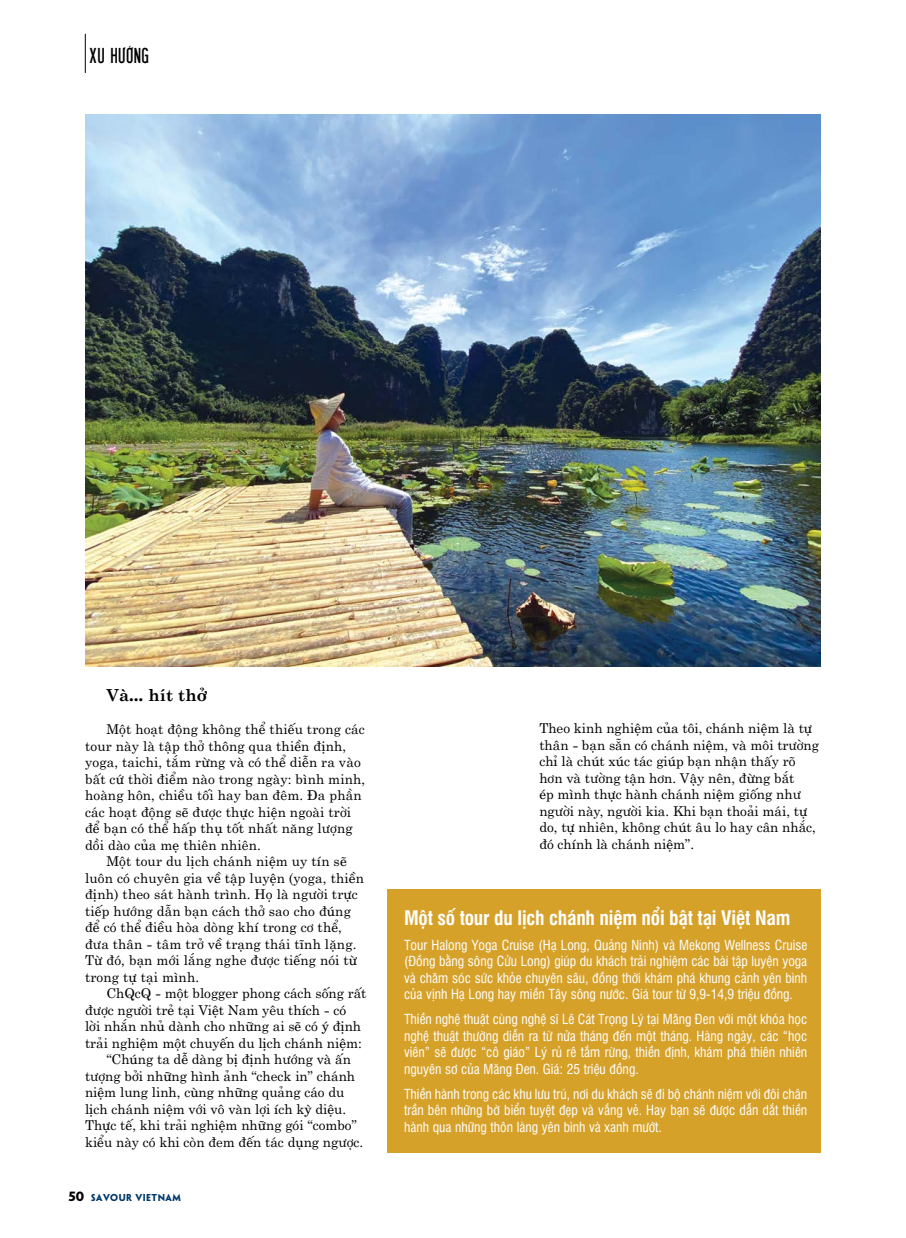
<style>
.page{position:relative;width:906px;height:1238px;background:#fff}
.page>*{position:absolute;margin:0;border:0;box-sizing:border-box;transform-origin:0 0}
.t1{font:21px "UTM Libel KT";letter-spacing:.05em;color:#000}
.t2{font:700 19.5px "UTM Swiss Condensed";letter-spacing:-.01em;color:#fff}
.t3{font:700 16.5px "UTM Centur";letter-spacing:.01em;color:#000}
.t4{font:13.5px/16.5px "UTM Centur";color:#000}
.t5{font:13.5px/16.5px "UTM Swiss Condensed";color:#fff;text-align:justify}
.t6{font:700 9px "UTM Penumbra";letter-spacing:.05em;color:#00396b}
.s1{font-size:12px;color:#000}
</style>
<div class="page">
<hr style="left:85px;top:34px;width:1px;height:39px;background:#000">
<div style="left:388px;top:889px;width:433px;height:263px;background:#d6a129"></div>
<img style="left:85px;top:115px;width:736px;height:551px">
<h1 class="t1" style="left:90px;top:42px;width:61px">XU HƯỚNG</h1>
<p class="t3" style="left:106px;top:680px;width:102px">Và… hít thở</p>
<p class="t4" style="left:85px;top:719px;width:282px;text-indent:21px">Một hoạt động không thể thiếu trong các tour này là tập thở thông qua thiền định, yoga, taichi, tắm rừng và có thể diễn ra vào bất cứ thời điểm nào trong ngày: bình minh, hoàng hôn, chiều tối hay ban đêm. Đa phần các hoạt động sẽ được thực hiện ngoài trời để bạn có thể hấp thụ tốt nhất năng lượng dồi dào của mẹ thiên nhiên.</p>
<p class="t4" style="left:85px;top:851px;width:280px;text-indent:21px">Một tour du lịch chánh niệm uy tín sẽ luôn có chuyên gia về tập luyện (yoga, thiền định) theo sát hành trình. Họ là người trực tiếp hướng dẫn bạn cách thở sao cho đúng để có thể điều hòa dòng khí trong cơ thể, đưa thân - tâm trở về trạng thái tĩnh lặng.<br>Từ đó, bạn mới lắng nghe được tiếng nói từ trong tự tại mình.</p>
<p class="t4" style="left:106px;top:983px;width:262px">ChQcQ - một blogger phong cách sống rất</p>
<p class="t4" style="left:85px;top:1000px;width:263px">được người trẻ tại Việt Nam yêu thích - có</p>
<p class="t4" style="left:85px;top:1016px;width:278px">lời nhắn nhủ dành cho những ai sẽ có ý định</p>
<p class="t4" style="left:85px;top:1033px;width:278px">trải nghiệm một chuyến du lịch chánh niệm:</p>
<p class="t4" style="left:106px;top:1049px;width:246px">“Chúng ta dễ dàng bị định hướng và ấn</p>
<p class="t4" style="left:85px;top:1066px;width:272px">tượng bởi những hình ảnh “check in” chánh</p>
<p class="t4" style="left:85px;top:1082px;width:261px">niệm lung linh, cùng những quảng cáo du</p>
<p class="t4" style="left:85px;top:1099px;width:263px">lịch chánh niệm với vô vàn lợi ích kỳ diệu.</p>
<p class="t4" style="left:85px;top:1115px;width:273px">Thực tế, khi trải nghiệm những gói “combo”</p>
<p class="t4" style="left:85px;top:1132px;width:280px">kiểu này có khi còn đem đến tác dụng ngược.</p>
<p class="t6" style="left:69px;top:1189px;width:113px"><span class="s1">50</span> SAVOUR VIETNAM</p>
<p class="t4" style="left:539px;top:718px;width:281px">Theo kinh nghiệm của tôi, chánh niệm là tự thân - bạn sẵn có chánh niệm, và môi trường chỉ là chút xúc tác giúp bạn nhận thấy rõ hơn và tường tận hơn. Vậy nên, đừng bắt<br>ép mình thực hành chánh niệm giống như người này, người kia. Khi bạn thoải mái, tự do, tự nhiên, không chút âu lo hay cân nhắc, đó chính là chánh niệm”.</p>
<h2 class="t2" style="left:404px;top:902px;width:388px">Một số tour du lịch chánh niệm nổi bật tại Việt Nam</h2>
<p class="t5" style="left:404px;top:935px;width:405px">Tour Halong Yoga Cruise (Hạ Long, Quảng Ninh) và Mekong Wellness Cruise (Đồng bằng sông Cửu Long) giúp du khách trải nghiệm các bài tập luyện yoga và chăm sóc sức khỏe chuyên sâu, đồng thời khám phá khung cảnh yên bình của vịnh Hạ Long hay miền Tây sông nước. Giá tour từ 9,9-14,9 triệu đồng.</p>
<p class="t5" style="left:404px;top:1010px;width:405px">Thiền nghệ thuật cùng nghệ sĩ Lê Cát Trọng Lý tại Măng Đen với một khóa học nghệ thuật thường diễn ra từ nửa tháng đến một tháng. Hàng ngày, các “học viên” sẽ được “cô giáo” Lý rủ rê tắm rừng, thiền định, khám phá thiên nhiên nguyên sơ của Măng Đen. Giá: 25 triệu đồng.</p>
<p class="t5" style="left:404px;top:1084px;width:405px">Thiền hành trong các khu lưu trú, nơi du khách sẽ đi bộ chánh niệm với đôi chân trần bên những bờ biển tuyệt đẹp và vắng vẻ. Hay bạn sẽ được dẫn dắt thiền hành qua những thôn làng yên bình và xanh mướt.</p>
</div>
